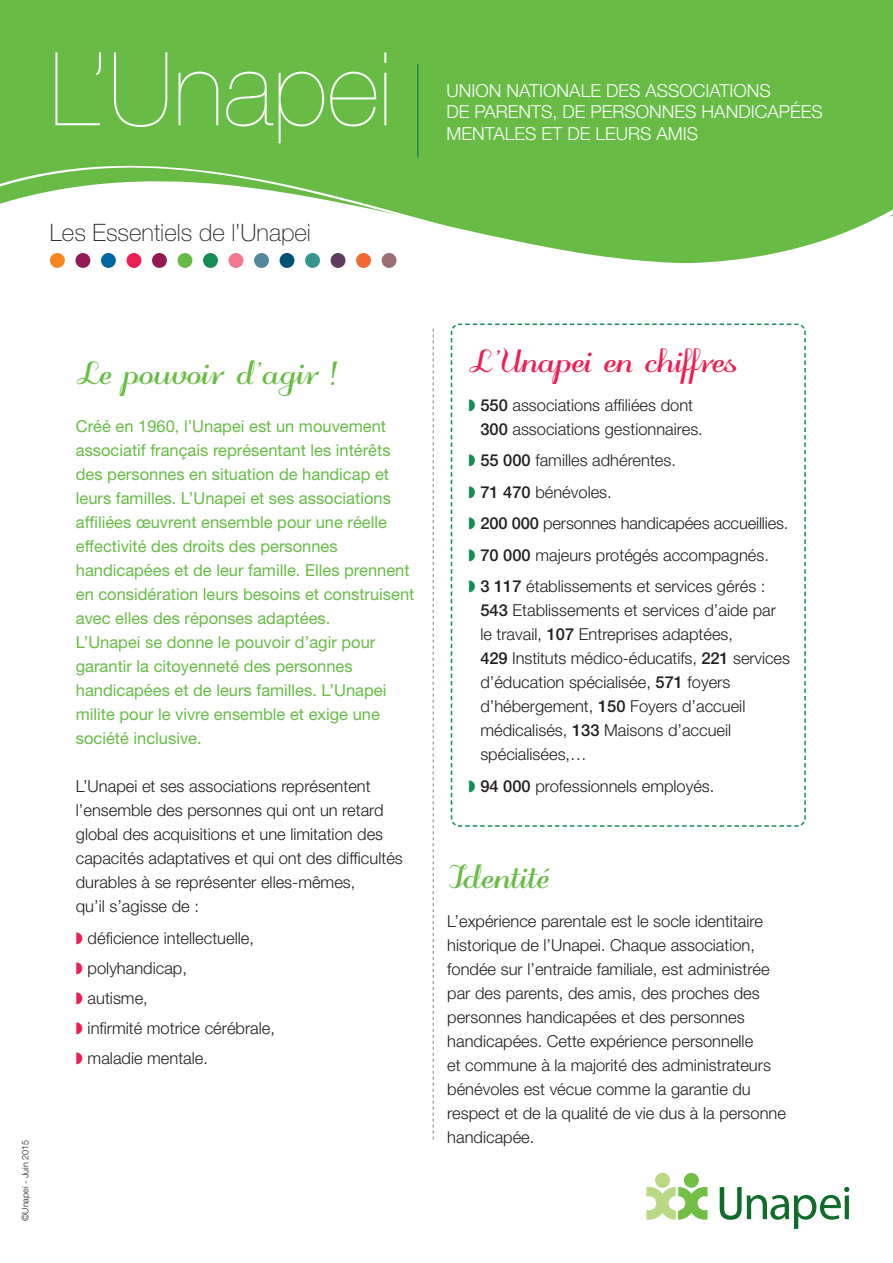
<style>
.page{position:relative;width:893px;height:1263px;background:#fff}
.page>*{position:absolute;margin:0;border:0;box-sizing:border-box;transform-origin:0 0}
.t1{font:200 102px "Helvetica Neue";color:#fff}
.t2{font:700 39px "odstemplik";color:#68bc45}
.t3{font:700 39px "odstemplik";color:#ed1f52}
.t4{font:100 24px "Helvetica Neue";color:#231f20}
.t5{font:300 18px/21.6px "Helvetica Neue";color:#fff}
.t6{font:300 16.5px/24px "Helvetica Neue";color:#231f20}
.t7{font:16.5px/24px "Helvetica Neue";color:#68bc45}
.t8{font:300 9px "Helvetica Neue";color:#231f20}
.s1{color:#ed1f52}
.s2{color:#168c55}
.s3{font-weight:500}
</style>
<div class="page">
<svg style="left:450px;top:323px;width:356px;height:504px"></svg>
<div style="left:0;top:0;width:893px;height:166px;background:#68bc45"></div>
<div style="left:0;top:166px;width:893px;height:11px;background:#68bc45"></div>
<svg style="left:0;top:177px;width:893px;height:8px;fill:#68bc45"></svg>
<svg style="left:0;top:185px;width:893px;height:3px;fill:#68bc45"></svg>
<svg style="left:0;top:188px;width:893px;height:80px"></svg>
<div style="left:655px;top:1173px;width:15px;height:15px;background:#b9d985;border-radius:50%"></div>
<svg style="left:646px;top:1187px;width:61px;height:33px"></svg>
<div style="left:684px;top:1173px;width:15px;height:15px;background:#71bf44;border-radius:50%"></div>
<svg style="left:720px;top:1187px;width:129px;height:42px"></svg>
<svg style="left:433px;top:328px;width:1px;height:812px"></svg>
<hr style="left:417px;top:64px;width:2px;height:93px;background:#168c55">
<div style="left:50px;top:253px;width:15px;height:15px;background:#f5871f;border-radius:50%"></div>
<div style="left:75px;top:253px;width:15px;height:15px;background:#951953;border-radius:50%"></div>
<div style="left:101px;top:253px;width:15px;height:15px;background:#0067a5;border-radius:50%"></div>
<div style="left:126px;top:253px;width:15px;height:15px;background:#ed1f52;border-radius:50%"></div>
<div style="left:152px;top:253px;width:15px;height:15px;background:#951953;border-radius:50%"></div>
<div style="left:178px;top:253px;width:14px;height:15px;background:#68bc45;border-radius:50%"></div>
<div style="left:203px;top:253px;width:15px;height:15px;background:#168c55;border-radius:50%"></div>
<div style="left:229px;top:253px;width:14px;height:15px;background:#f2778f;border-radius:50%"></div>
<div style="left:254px;top:253px;width:15px;height:15px;background:#54879c;border-radius:50%"></div>
<div style="left:280px;top:253px;width:14px;height:15px;background:#005274;border-radius:50%"></div>
<div style="left:305px;top:253px;width:15px;height:15px;background:#38978d;border-radius:50%"></div>
<div style="left:331px;top:253px;width:14px;height:15px;background:#5d3c5f;border-radius:50%"></div>
<div style="left:356px;top:253px;width:15px;height:15px;background:#f26a32;border-radius:50%"></div>
<div style="left:382px;top:253px;width:14px;height:15px;background:#996e74;border-radius:50%"></div>
<h1 class="t1" style="left:50px;top:52px;width:344px">L’Unapei</h1>
<h3 class="t4" style="left:50px;top:224px;width:262px">Les Essentiels de l’Unapei</h3>
<p class="t5" style="left:446px;top:79px;width:378px">UNION NATIONALE DES ASSOCIATIONS<br>DE PARENTS, DE PERSONNES HANDICAPÉES<br>MENTALES ET DE LEURS AMIS</p>
<p class="t8" style="left:20px;top:1221px;width:83px;rotate:-90deg">©Unapei - Juin 2015</p>
<h2 class="t2" style="left:76px;top:360px;width:263px">Le pouvoir d’agir !</h2>
<p class="t7" style="left:76px;top:416px;width:340px">Créé en 1960, l’Unapei est un mouvement associatif français représentant les intérêts des personnes en situation de handicap et leurs familles. L’Unapei et ses associations affiliées œuvrent ensemble pour une réelle effectivité des droits des personnes handicapées et de leur famille. Elles prennent en considération leurs besoins et construisent avec elles des réponses adaptées.<br>L’Unapei se donne le pouvoir d’agir pour garantir la citoyenneté des personnes handicapées et de leurs familles. L’Unapei milite pour le vivre ensemble et exige une société inclusive.</p>
<p class="t6" style="left:76px;top:774px;width:328px">L’Unapei et ses associations représentent l’ensemble des personnes qui ont un retard global des acquisitions et une limitation des capacités adaptatives et qui ont des difficultés durables à se représenter elles-mêmes,<br>qu’il s’agisse de :</p>
<p class="t6" style="left:76px;top:923px;width:201px;line-height:30px"><span class="s1">◗</span> déficience intellectuelle,<br><span class="s1">◗</span> polyhandicap,<br><span class="s1">◗</span> autisme,<br><span class="s1">◗</span> infirmité motrice cérébrale, <span class="s1">◗</span> maladie mentale.</p>
<h2 class="t3" style="left:469px;top:348px;width:271px">L’Unapei en chiffres</h2>
<p class="t6" style="left:480px;top:393px;width:224px;text-indent:-12px"><span class="s2">◗</span> <span class="s3">550</span> associations affiliées dont<br><span class="s3">300</span> associations gestionnaires.</p>
<p class="t6" style="left:469px;top:445px;width:321px;line-height:31.5px"><span class="s2">◗</span> <span class="s3">55 000</span> familles adhérentes.<br><span class="s2">◗</span> <span class="s3">71 470</span> bénévoles.<br><span class="s2">◗</span> <span class="s3">200 000</span> personnes handicapées accueillies. <span class="s2">◗</span> <span class="s3">70 000</span> majeurs protégés accompagnés.<br><span class="s2">◗</span> <span class="s3">3 117</span> établissements et services gérés :</p>
<p class="t6" style="left:480px;top:598px;width:311px"><span class="s3">543</span> Etablissements et services d’aide par le travail, <span class="s3">107</span> Entreprises adaptées,<br><span class="s3">429</span> Instituts médico-éducatifs, <span class="s3">221</span> services d’éducation spécialisée, <span class="s3">571</span> foyers d’hébergement, <span class="s3">150</span> Foyers d’accueil médicalisés, <span class="s3">133</span> Maisons d’accueil spécialisées,…</p>
<p class="t6" style="left:469px;top:774px;width:247px"><span class="s2">◗</span> <span class="s3">94 000</span> professionnels employés.</p>
<h2 class="t2" style="left:447px;top:864px;width:104px">Identité</h2>
<p class="t6" style="left:447px;top:909px;width:340px">L’expérience parentale est le socle identitaire historique de l’Unapei. Chaque association, fondée sur l’entraide familiale, est administrée par des parents, des amis, des proches des personnes handicapées et des personnes handicapées. Cette expérience personnelle<br>et commune à la majorité des administrateurs bénévoles est vécue comme la garantie du respect et de la qualité de vie dus à la personne handicapée.</p>
</div>
